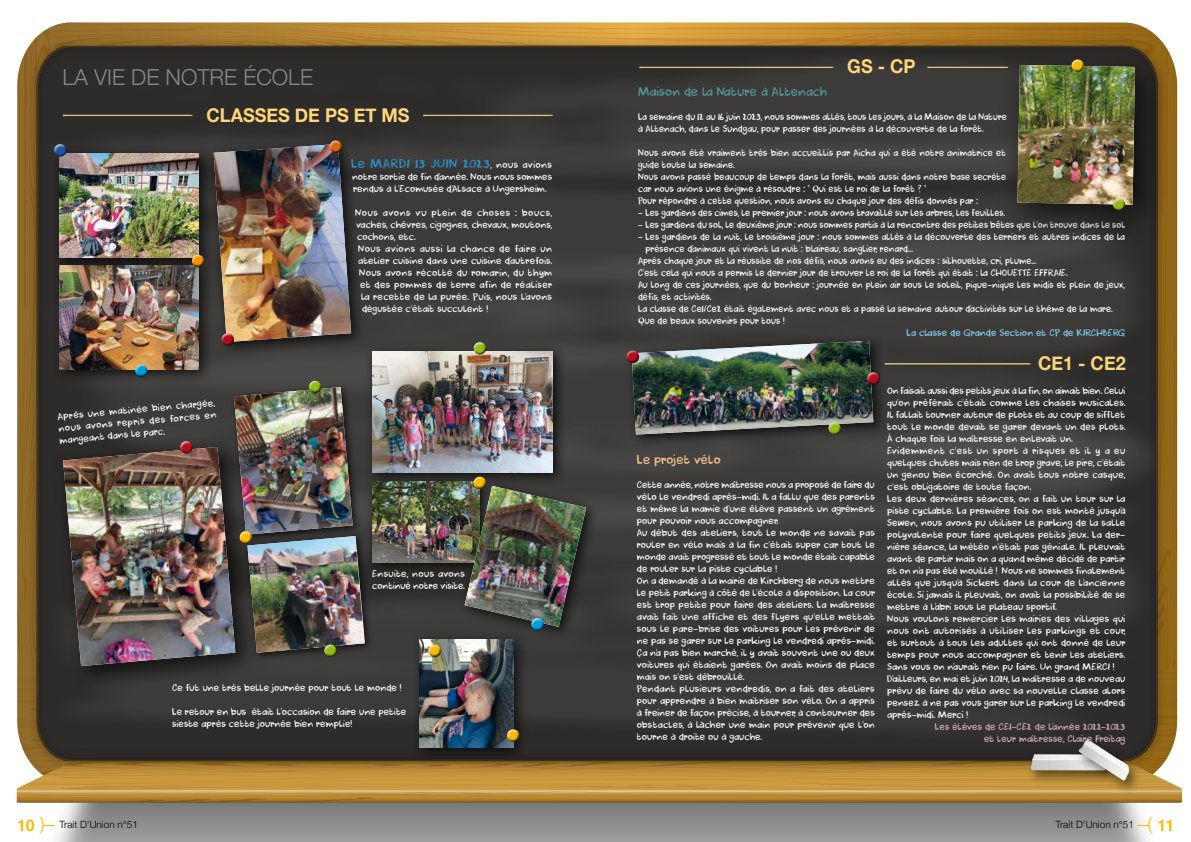
<style>
.page{position:relative;width:1191px;height:842px;background:#fff}
.page>*{position:absolute;margin:0;border:0;box-sizing:border-box;transform-origin:0 0}
.t1{font:300 22px "Helvetica Neue";color:#87888a}
.t2{font:700 19px "Helvetica Neue";color:#fed57a;scale:.95 1}
.t3{font:12px "DK Cool Crayon";letter-spacing:.035em;color:#2992cc}
.t4{font:12px "DK Cool Crayon";color:#539896}
.t5{font:12px "DK Cool Crayon";color:#f9c28e}
.t6{font:300 10px "Helvetica Neue";color:#000}
.t7{font:9px/12px "DK Cool Crayon";color:#fff}
.t8{font:9px/12px "DK Cool Crayon";color:#fff;scale:.93 1}
.t9{font:9px/12px "DK Cool Crayon";color:#fff;scale:.94 1}
.t10{font:9px "DK Cool Crayon";color:#fff;scale:.92 1}
.t11{font:9px/12px "DK Cool Crayon";color:#d1aebb;text-align:right}
.t12{font:9px "DK Cool Crayon";color:#84d0f0}
.t13{font:9px "DK Cool Crayon";letter-spacing:.02em;color:#fff}
.t14{font:9px "DK Cool Crayon";letter-spacing:.04em;color:#fff}
.t15{font:9px "DK Cool Crayon";letter-spacing:.03em;color:#fff}
.t16{font:9px "DK Cool Crayon";letter-spacing:.025em;color:#fff}
.t17{font:9px "DK Cool Crayon";letter-spacing:.055em;color:#fff}
.s1{font-size:9px;color:#fff}
.s2{font-family:"Helvetica";font-weight:700;font-size:16px;color:#fabb00}
.s3{font-family:"Helvetica";font-size:18px;color:#fabb00}
</style>
<div class="page">
<svg style="left:1136px;top:825px;width:12px;height:1px"></svg>
<img style="left:17px;top:22px;width:1165px;height:782px">
<img style="left:631px;top:341px;width:242px;height:94px">
<div style="left:828px;top:421px;width:14px;height:12px;background:#fff;opacity:.75"></div>
<div style="left:828px;top:423px;width:14px;height:12px;background:#000;opacity:.75"></div>
<div style="left:866px;top:371px;width:14px;height:12px;background:#fff;opacity:.75"></div>
<div style="left:866px;top:374px;width:14px;height:11px;background:#000;opacity:.75"></div>
<div style="left:626px;top:349px;width:14px;height:12px;background:#fff;opacity:.75"></div>
<div style="left:626px;top:352px;width:14px;height:11px;background:#000;opacity:.75"></div>
<h1 class="t1" style="left:62px;top:60px;width:252px">LA VIE DE NOTRE ÉCOLE</h1>
<h2 class="t2" style="left:207px;top:100px;width:215px">CLASSES DE PS ET MS</h2>
<h3 class="t3" style="left:351px;top:156px;width:202px">Le MARDI 13 JUIN 2023<span class="s1">, nous avions</span></h3>
<p class="t7" style="left:352px;top:171px;width:202px">notre sortie de fin d’année. Nous nous sommes rendus à l’Ecomusée d’Alsace à Ungersheim.</p>
<p class="t17" style="left:355px;top:207px;width:198px">Nous avons vu plein de choses : boucs,</p>
<p class="t7" style="left:356px;top:219px;width:198px">vaches, chèvres, cigognes, chevaux, moutons,</p>
<p class="t7" style="left:357px;top:231px;width:60px">cochons, etc.</p>
<p class="t14" style="left:358px;top:243px;width:196px">Nous avions aussi la chance de faire un</p>
<p class="t7" style="left:358px;top:255px;width:196px">atelier cuisine dans une cuisine d’autrefois.</p>
<p class="t15" style="left:359px;top:267px;width:195px">Nous avons récolté du romarin, du thym</p>
<p class="t16" style="left:360px;top:279px;width:194px">et des pommes de terre afin de réaliser</p>
<p class="t13" style="left:361px;top:291px;width:193px">la recette de la purée. Puis, nous l’avons</p>
<p class="t7" style="left:362px;top:303px;width:127px">dégustée c’était succulent !</p>
<p class="t7" style="left:57px;top:411px;width:160px;text-align:justify;rotate:-5deg">Après une matinée bien chargée, nous avons repris des forces en mangeant dans le parc.</p>
<p class="t7" style="left:372px;top:568px;width:94px">Ensuite, nous avons continué notre visite.</p>
<p class="t7" style="left:172px;top:682px;width:231px">Ce fut une très belle journée pour tout le monde !</p>
<p class="t7" style="left:172px;top:706px;width:236px">Le retour en bus était l’occasion de faire une petite sieste après cette journée bien remplie!</p>
<h2 class="t2" style="left:847px;top:51px;width:73px">GS - CP</h2>
<h3 class="t4" style="left:638px;top:85px;width:191px">Maison de la Nature à Altenach</h3>
<p class="t8" style="left:638px;top:111px;width:398px">La semaine du 12 au 16 juin 2023, nous sommes allés, tous les jours, à la Maison de la Nature à Altenach, dans le Sundgau, pour passer des journées à la découverte de la forêt.</p>
<p class="t9" style="left:638px;top:147px;width:393px">Nous avons été vraiment très bien accueillis par Aicha qui a été notre animatrice et guide toute la semaine.<br>Nous avons passé beaucoup de temps dans la forêt, mais aussi dans notre base secrète car nous avions une énigme à résoudre : " Qui est le roi de la forêt ? "<br>Pour répondre à cette question, nous avons eu chaque jour des défis donnés par :</p>
<p class="t8" style="left:638px;top:207px;width:396px">- Les gardiens des cimes, le premier jour : nous avons travaillé sur les arbres, les feuilles.</p>
<p class="t10" style="left:638px;top:219px;width:531px">- Les gardiens du sol, le deuxième jour : nous sommes partis à la rencontre des petites bêtes que l’on trouve dans le sol</p>
<p class="t8" style="left:638px;top:231px;width:525px">- Les gardiens de la nuit, le troisième jour : nous sommes allés à la découverte des terriers et autres indices de la</p>
<p class="t8" style="left:645px;top:243px;width:289px">présence d’animaux qui vivent la nuit : blaireau, sanglier, renard...</p>
<p class="t8" style="left:638px;top:255px;width:430px">Après chaque jour et la réussite de nos défis, nous avons eu des indices : silhouette, cri, plume...</p>
<p class="t8" style="left:638px;top:267px;width:463px">C’est cela qui nous a permis le dernier jour de trouver le roi de la forêt qui était : la CHOUETTE EFFRAIE.</p>
<p class="t8" style="left:638px;top:279px;width:525px">Au long de ces journées, que du bonheur : journée en plein air sous le soleil, pique-nique les midis et plein de jeux,</p>
<p class="t8" style="left:638px;top:291px;width:81px">défis, et activités.</p>
<p class="t8" style="left:638px;top:303px;width:512px">La classe de Ce1/Ce2 était également avec nous et a passé la semaine autour d’activités sur le thème de la mare.</p>
<p class="t8" style="left:638px;top:315px;width:159px">Que de beaux souvenirs pour tous !</p>
<p class="t12" style="left:906px;top:327px;width:220px">La classe de Grande Section et CP de KIRCHBERG</p>
<h3 class="t5" style="left:637px;top:452px;width:85px">Le projet vélo</h3>
<p class="t7" style="left:637px;top:478px;width:240px">Cette année, notre maîtresse nous a proposé de faire du vélo le vendredi après-midi. Il a fallu que des parents et même la mamie d’une élève passent un agrément pour pouvoir nous accompagner.<br>Au début des ateliers, tout le monde ne savait pas rouler en vélo mais à la fin c’était super car tout le monde avait progressé et tout le monde était capable de rouler sur la piste cyclable !<br>On a demandé à la mairie de Kirchberg de nous mettre le petit parking à côté de l’école à disposition. La cour est trop petite pour faire des ateliers. La maîtresse avait fait une affiche et des flyers qu’elle mettait sous le pare-brise des voitures pour les prévenir de ne pas se garer sur le parking le vendredi après-midi.<br>Ça n’a pas bien marché, il y avait souvent une ou deux voitures qui étaient garées. On avait moins de place mais on s’est débrouillé.<br>Pendant plusieurs vendredis, on a fait des ateliers pour apprendre à bien maitriser son vélo. On a appris à freiner de façon précise, à tourner, à contourner des obstacles, à lâcher une main pour prévenir que l’on tourne à droite ou à gauche.</p>
<h2 class="t2" style="left:1038px;top:348px;width:94px">CE1 - CE2</h2>
<p class="t7" style="left:887px;top:385px;width:240px">On faisait aussi des petits jeux à la fin, on aimait bien. Celui qu’on préférait c’était comme les chaises musicales.<br>Il fallait tourner autour de plots et au coup de sifflet tout le monde devait se garer devant un des plots.<br>À chaque fois la maîtresse en enlevait un.<br>Evidemment c’est un sport à risques et il y a eu quelques chutes mais rien de trop grave, le pire, c’était un genou bien écorché. On avait tous notre casque, c’est obligatoire de toute façon.<br>Les deux dernières séances, on a fait un tour sur la piste cyclable. La première fois on est monté jusqu’à Sewen, nous avons pu utiliser le parking de la salle polyvalente pour faire quelques petits jeux. La der&shy;nière séance, la météo n’était pas géniale. Il pleuvait avant de partir mais on a quand même décidé de partir et on n’a pas été mouillé ! Nous ne sommes finalement allés que jusqu’à Sickert dans la cour de l’ancienne école. Si jamais il pleuvait, on avait la possibilité de se mettre à l’abri sous le plateau sportif.<br>Nous voulons remercier les mairies des villages qui nous ont autorisés à utiliser les parkings et cour, et surtout à tous les adultes qui ont donné de leur temps pour nous accompagner et tenir les ateliers.<br>Sans vous on n’aurait rien pu faire. Un grand MERCI !<br>D’ailleurs, en mai et juin 2024, la maîtresse a de nouveau prévu de faire du vélo avec sa nouvelle classe alors pensez à ne pas vous garer sur le parking le vendredi après-midi. Merci !</p>
<p class="t11" style="left:935px;top:721px;width:192px">Les élèves de CE1-CE2 de l’année 2022-2023 et leur maîtresse, Claire Freitag</p>
<p class="t6" style="left:17px;top:816px;width:122px"><span class="s2">10</span> <span class="s3">)</span> Trait D'Union n°51</p>
<p class="t6" style="left:1055px;top:816px;width:120px">Trait D'Union n°51 <span class="s3">(</span> <span class="s2">11</span></p>
</div>
